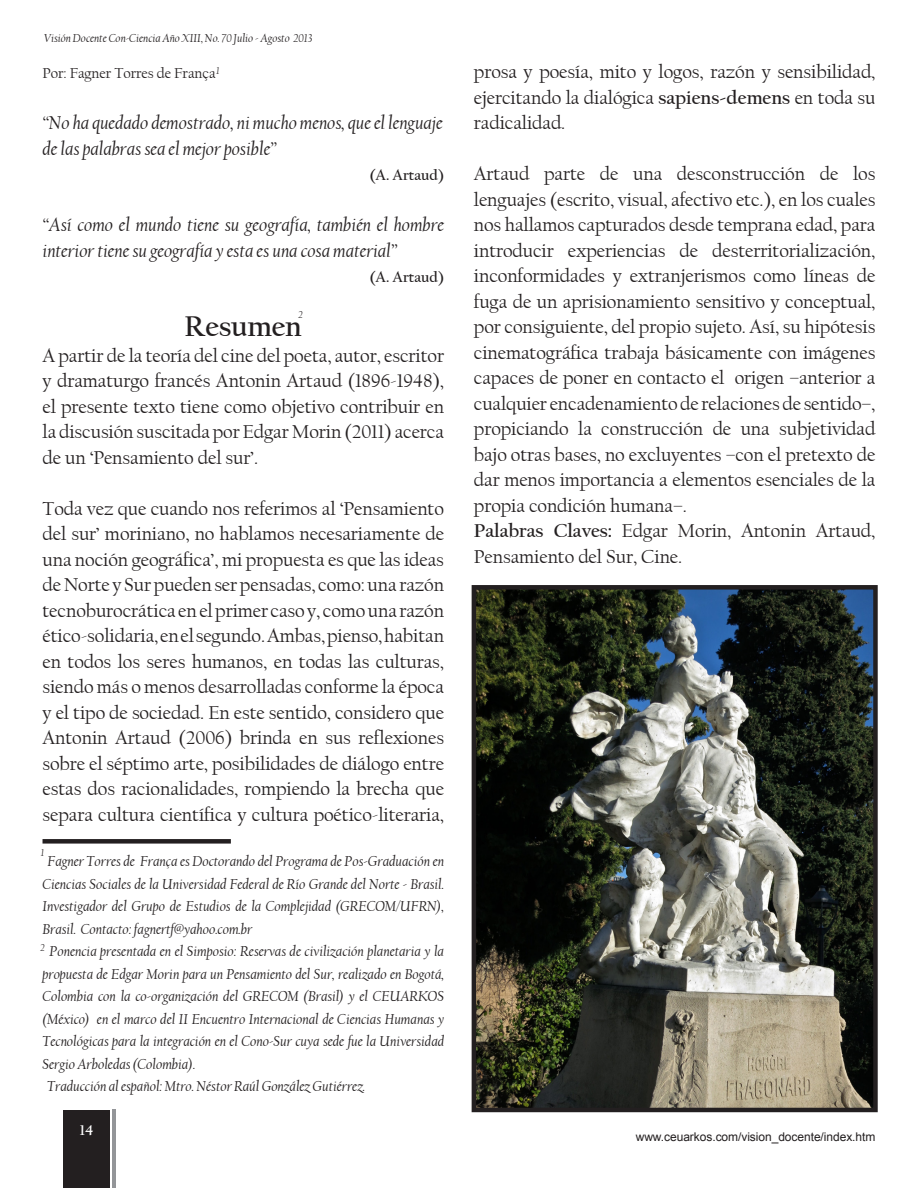
<style>
.page{position:relative;width:918px;height:1188px;background:#fff}
.page>*{position:absolute;margin:0;border:0;box-sizing:border-box;transform-origin:0 0}
.t1{font:700 30px "Californian FB";letter-spacing:-.005em;color:#231f20}
.t2{font:19.5px/25.5px "Californian FB";letter-spacing:-.005em;color:#231f20;text-align:justify}
.t3{font:italic 19.5px/25.5px "Californian FB";letter-spacing:-.005em;color:#231f20}
.t4{font:italic 15px/22.5px "Californian FB";letter-spacing:-.005em;color:#231f20;text-align:justify}
.t5{font:15px "Californian FB";letter-spacing:-.005em;color:#231f20}
.t6{font:700 15px "Californian FB";letter-spacing:-.005em;color:#231f20}
.t7{font:700 15px "Californian FB";color:#fff}
.t8{font:italic 12px "Californian FB";letter-spacing:-.005em;color:#231f20}
.t9{font:12px "Arial";letter-spacing:-.005em;color:#231f20}
.t10{font:italic 10.5px "Californian FB";color:#231f20}
.s1{font-weight:700}
</style>
<div class="page">
<div style="left:64px;top:1110px;width:46px;height:78px;background:#231f20"></div>
<hr style="left:113px;top:1110px;width:3px;height:78px;background:#939598">
<img style="left:477px;top:590px;width:396px;height:517px">
<div style="left:43px;top:839px;width:188px;height:5px;background:#231f20"></div>
<div style="left:472px;top:585px;width:406px;height:527px;border:4px solid #231f20"></div>
<p class="t8" style="left:44px;top:31px;width:270px">Visión Docente Con-Ciencia Año XIII, No. 70 Julio - Agosto 2013</p>
<p class="t10" style="left:216px;top:64px;width:5px">1</p>
<p class="t5" style="left:43px;top:65px;width:175px">Por: Fagner Torres de França</p>
<p class="t3" style="left:43px;top:111px;width:402px">“No ha quedado demostrado, ni mucho menos, que el lenguaje de las palabras sea el mejor posible”</p>
<p class="t6" style="left:370px;top:167px;width:76px">(A. Artaud)</p>
<p class="t3" style="left:43px;top:213px;width:403px">“Así como el mundo tiene su geografía, también el hombre interior tiene su geografía y esta es una cosa material”</p>
<p class="t6" style="left:370px;top:269px;width:76px">(A. Artaud)</p>
<p class="t1" style="left:184px;top:310px;width:119px">Resumen</p>
<p class="t2" style="left:43px;top:343px;width:403px">A partir de la teoría del cine del poeta, autor, escritor y dramaturgo francés Antonin Artaud (1896-1948), el presente texto tiene como objetivo contribuir en la discusión suscitada por Edgar Morin (2011) acerca de un ‘Pensamiento del sur’.</p>
<p class="t2" style="left:43px;top:496px;width:403px">Toda vez que cuando nos referimos al ‘Pensamiento del sur’ moriniano, no hablamos necesariamente de una noción geográfica’, mi propuesta es que las ideas de Norte y Sur pueden ser pensadas, como: una razón tecnoburocrática en el primer caso y, como una razón ético-solidaria, en el segundo. Ambas, pienso, habitan en todos los seres humanos, en todas las culturas, siendo más o menos desarrolladas conforme la época y el tipo de sociedad. En este sentido, considero que Antonin Artaud (2006) brinda en sus reflexiones sobre el séptimo arte, posibilidades de diálogo entre estas dos racionalidades, rompiendo la brecha que separa cultura científica y cultura poético-literaria,</p>
<p class="t10" style="left:298px;top:309px;width:6px">2</p>
<p class="t10" style="left:41px;top:847px;width:5px">1</p>
<p class="t4" style="left:43px;top:850px;width:403px;text-indent:5px">Fagner Torres de França es Doctorando del Programa de Pos-Graduación en Ciencias Sociales de la Universidad Federal de Río Grande del Norte - Brasil.<br>Investigador del Grupo de Estudios de la Complejidad (GRECOM/UFRN), Brasil. Contacto: fagnertf@yahoo.com.br</p>
<p class="t4" style="left:43px;top:940px;width:403px;text-indent:7px">Ponencia presentada en el Simposio: Reservas de civilización planetaria y la propuesta de Edgar Morin para un Pensamiento del Sur, realizado en Bogotá, Colombia con la co-organización del GRECOM (Brasil) y el CEUARKOS (México) en el marco del II Encuentro Internacional de Ciencias Humanas y Tecnológicas para la integración en el Cono-Sur cuya sede fue la Universidad Sergio Arboledas (Colombia).</p>
<p class="t4" style="left:47px;top:1075px;width:320px">Traducción al español: Mtro. Néstor Raúl González Gutiérrez.</p>
<p class="t10" style="left:40px;top:941px;width:6px">2</p>
<p class="t7" style="left:80px;top:1121px;width:15px">14</p>
<p class="t2" style="left:474px;top:59px;width:403px">prosa y poesía, mito y logos, razón y sensibilidad, ejercitando la dialógica <span class="s1">sapiens-demens</span> en toda su radicalidad.</p>
<p class="t2" style="left:474px;top:161px;width:403px">Artaud parte de una desconstrucción de los lenguajes (escrito, visual, afectivo etc.), en los cuales nos hallamos capturados desde temprana edad, para introducir experiencias de desterritorialización, inconformidades y extranjerismos como líneas de fuga de un aprisionamiento sensitivo y conceptual, por consiguiente, del propio sujeto. Así, su hipótesis cinematográfica trabaja básicamente con imágenes capaces de poner en contacto el origen –anterior a cualquier encadenamiento de relaciones de sentido–, propiciando la construcción de una subjetividad bajo otras bases, no excluyentes –con el pretexto de dar menos importancia a elementos esenciales de la propia condición humana–.</p>
<p class="t2" style="left:474px;top:518px;width:403px"><span class="s1">Palabras Claves:</span> Edgar Morin, Antonin Artaud,<br>Pensamiento del Sur, Cine.</p>
<p class="t9" style="left:636px;top:1129px;width:241px">www.ceuarkos.com/vision_docente/index.htm</p>
</div>
